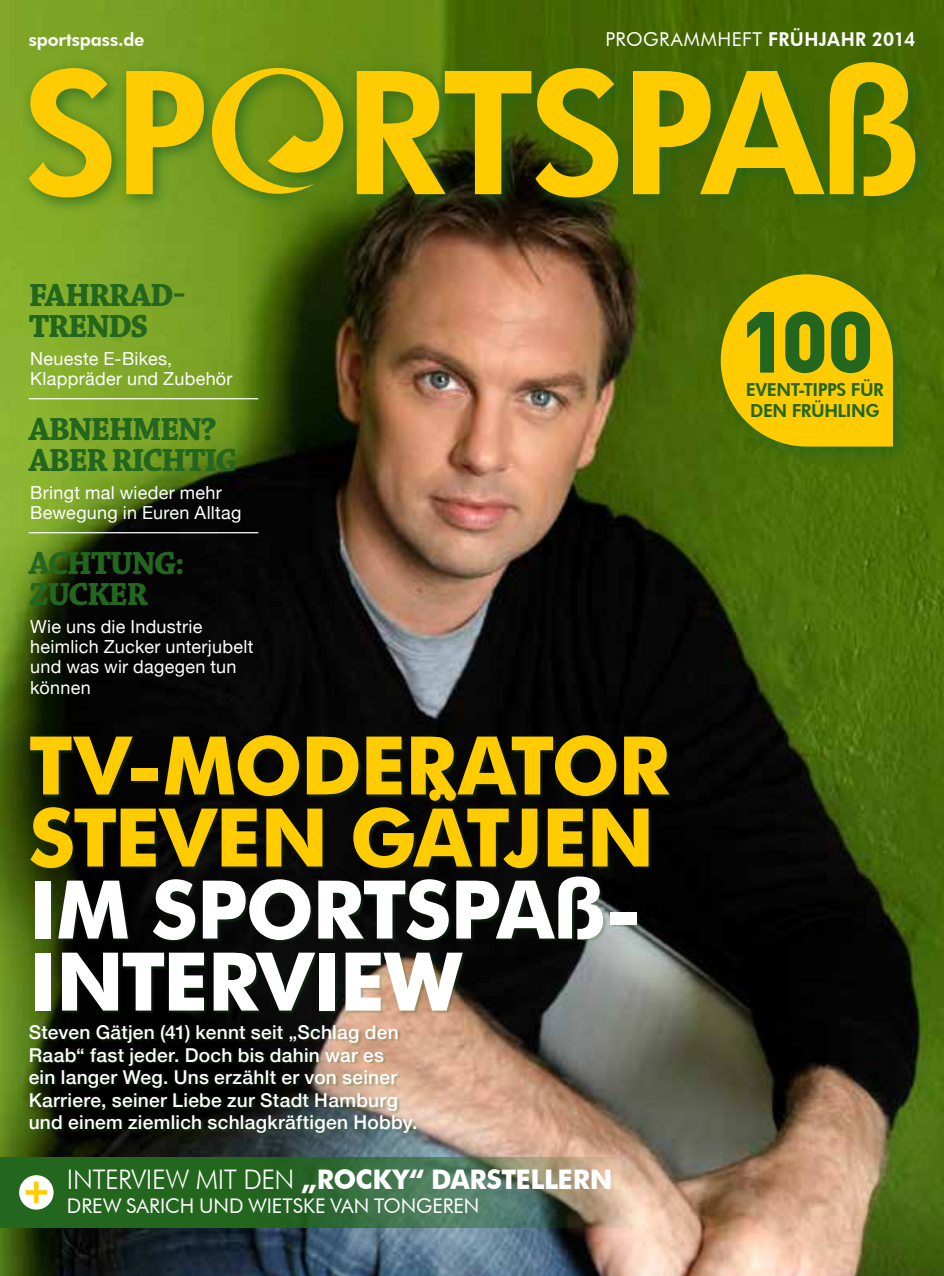
<style>
.page{position:relative;width:944px;height:1276px;background:#fff}
.page>*{position:absolute;margin:0;border:0;box-sizing:border-box;transform-origin:0 0}
.t1{font:900 85.05px "DIN";color:#23661e}
.t2{font:700 81px/72px "Futura BT";letter-spacing:-.025em;color:#fecc00}
.t3{font:700 81px "Futura BT";letter-spacing:-.02em;color:#fff}
.t4{font:700 33.75px/31.5px "Chaparral Pro";letter-spacing:-.045em;color:#23661e}
.t5{font:700 27px "Futura BT";letter-spacing:-.01em;color:#fff}
.t6{font:20.25px "Futura BT";color:#fff}
.t7{font:500 19.12px/22.5px "Helvetica Neue";letter-spacing:.015em;color:#fff}
.t8{font:19.12px "Futura BT";letter-spacing:.025em;color:#fff}
.t9{font:18px/20.2px "Helvetica Neue";letter-spacing:.015em;color:#fff}
.t10{font:800 18px/20.2px "Futura BT";letter-spacing:-.025em;color:#23661e}
.t11{font:800 18px "Futura BT";color:#fff}
.s1{font-weight:800}
.s2{font-weight:300}
</style>
<div class="page">
<img style="left:315px;top:0;width:629px;height:1276px">
<svg style="left:0;top:0;width:315px;height:1276px;background:#455c17"></svg>
<div style="left:31px;top:737px;width:642px;height:276px;background:#23661e;opacity:.25"></div>
<div style="left:30px;top:1026px;width:389px;height:110px;background:#23661e;opacity:.25"></div>
<div style="left:712px;top:265px;width:199px;height:200px;background:#23661e;opacity:.75"></div>
<div style="left:721px;top:274px;width:172px;height:172px;background:#fecc00;border-radius:86px"></div>
<svg style="left:0;top:1157px;width:644px;height:70px;background:#477442"></svg>
<div style="left:19px;top:1175px;width:35px;height:34px;background:#fff;border-radius:50%"></div>
<svg style="left:26px;top:1181px;width:21px;height:22px"></svg>
<hr style="left:29px;top:398px;width:229px;height:1px;background:#fff">
<div style="left:21px;top:53px;width:912px;height:162px;background:#23661e;opacity:.75"></div>
<svg style="left:29px;top:62px;width:886px;height:135px;background:#a39d07"></svg>
<div style="left:203px;top:59px;width:158px;height:153px;background:#23661e;opacity:.75"></div>
<svg style="left:212px;top:68px;width:137px;height:126px;background:#99a20e"></svg>
<hr style="left:29px;top:532px;width:229px;height:1px;background:#fff">
<p class="t11" style="left:29px;top:28px;width:117px">SPORTSPASS.DE</p>
<h3 class="t4" style="left:29px;top:280px;width:159px">FAHRRAD-<br>TRENDS</h3>
<p class="t9" style="left:30px;top:349px;width:204px">Neueste E-Bikes,<br>Klappräder und Zubehör</p>
<h3 class="t4" style="left:29px;top:414px;width:211px">ABNEHMEN?<br>ABER RICHTIG</h3>
<p class="t9" style="left:30px;top:483px;width:213px">Bringt mal wieder mehr<br>Bewegung in Euren Alltag</p>
<h3 class="t4" style="left:29px;top:548px;width:157px">ACHTUNG:<br>ZUCKER</h3>
<p class="t9" style="left:30px;top:617px;width:225px">Wie uns die Industrie heimlich Zucker unterjubelt und was wir dagegen tun können</p>
<p class="t8" style="left:605px;top:28px;width:311px">PROGRAMMHEFT <span class="s1">FRÜHJAHR 2014</span></p>
<h1 class="t1" style="left:739px;top:285px;width:136px">100</h1>
<p class="t10" style="left:746px;top:380px;width:138px">EVENT-TIPPS FÜR<br>DEN FRÜHLING</p>
<h2 class="t2" style="left:29px;top:729px;width:642px">TV-MODERATOR<br>STEVEN GÄTJEN</h2>
<h2 class="t3" style="left:29px;top:860px;width:614px">IM SPORTSPAß-</h2>
<h2 class="t3" style="left:29px;top:932px;width:435px">INTERVIEW</h2>
<p class="t7" style="left:29px;top:1042px;width:390px">Raab“ fast jeder. Doch bis dahin war es<br>ein langer Weg. Uns erzählt er von seiner Karriere, seiner Liebe zur Stadt Hamburg und einem ziemlich schlagkräftigen Hobby.</p>
<p class="t7" style="left:29px;top:1020px;width:371px">Steven Gätjen (41) kennt seit „Schlag den</p>
<h3 class="t5" style="left:67px;top:1163px;width:547px"><span class="s2">INTERVIEW MIT DEN</span> „ROCKY“ DARSTELLERN</h3>
<p class="t6" style="left:67px;top:1193px;width:414px">DREW SARICH UND WIETSKE VAN TONGEREN</p>
</div>
